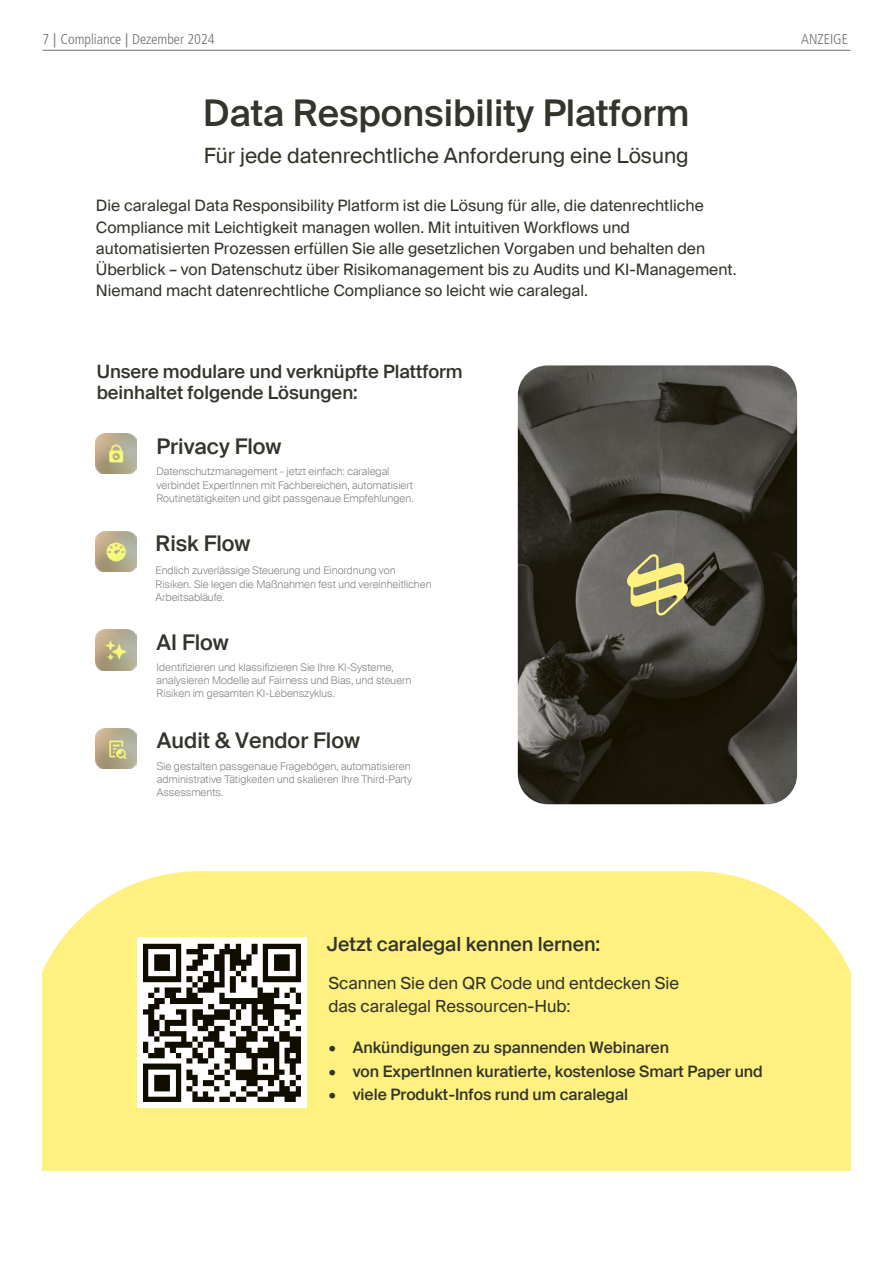
<style>
.page{position:relative;width:893px;height:1263px;background:#fff}
.page>*{position:absolute;margin:0;border:0;box-sizing:border-box;transform-origin:0 0}
.t1{font:500 36.9px "Suisse Intl";color:#33342b}
.t2{font:500 21.6px "Suisse Intl";color:#33342b}
.t3{font:21.15px "Suisse Intl";color:#333428}
.t4{font:500 19.5px "Suisse Intl";color:#33342b}
.t5{font:500 18.45px/21.1px "Suisse Intl";color:#33342b}
.t6{font:16.8px/22.4px "Suisse Intl";color:#33342b}
.t7{font:15.9px/21.1px "Suisse Intl";color:#33342b}
.t8{font:500 15.9px "Suisse Intl";color:#33342b}
.t9{font:300 condensed 14.25px "Frutiger LT Pro";color:#6f7070}
.t10{font:300 10.5px/13.2px "Suisse Intl";color:#828181}
.s1{font-stretch:normal}
</style>
<div class="page">
<hr style="left:43px;top:50px;width:807px;height:1px;background:#6f7070">
<div style="left:42px;top:871px;width:808px;height:299px;background:#fff17f"></div>
<img style="left:518px;top:365px;width:279px;height:439px">
<svg style="left:627px;top:554px;width:61px;height:61px;background:#a9a36f"></svg>
<img style="left:96px;top:434px;width:40px;height:40px">
<img style="left:96px;top:531px;width:40px;height:41px">
<img style="left:96px;top:728px;width:40px;height:40px">
<img style="left:96px;top:630px;width:40px;height:40px">
<img style="left:137px;top:938px;width:170px;height:169px">
<h3 class="t9" style="left:43px;top:30px;width:174px">7 <span class="s1">|</span> Compliance <span class="s1">|</span> Dezember 2024</h3>
<h3 class="t9" style="left:801px;top:30px;width:48px">ANZEIGE</h3>
<h1 class="t1" style="left:203px;top:92px;width:488px">Data Responsibility Platform</h1>
<h3 class="t3" style="left:204px;top:143px;width:486px">Für jede datenrechtliche Anforderung eine Lösung</h3>
<p class="t7" style="left:96px;top:195px;width:642px">Die caralegal Data Responsibility Platform ist die Lösung für alle, die datenrechtliche Compliance mit Leichtigkeit managen wollen. Mit intuitiven Workflows und automatisierten Prozessen erfüllen Sie alle gesetzlichen Vorgaben und behalten den Überblick – von Datenschutz über Risikomanagement bis zu Audits und KI-Management.<br>Niemand macht datenrechtliche Compliance so leicht wie caralegal.</p>
<h3 class="t5" style="left:97px;top:361px;width:367px">Unsere modulare und verknüpfte Plattform beinhaltet folgende Lösungen:</h3>
<h2 class="t2" style="left:157px;top:433px;width:126px">Privacy Flow</h2>
<p class="t10" style="left:157px;top:465px;width:259px">Datenschutzmanagement - jetzt einfach: caralegal verbindet ExpertInnen mit Fachbereichen, automatisiert<br>Routinetätigkeiten und gibt passgenaue Empfehlungen.</p>
<h2 class="t2" style="left:156px;top:531px;width:96px">Risk Flow</h2>
<p class="t10" style="left:156px;top:564px;width:277px">Endlich zuverlässige Steuerung und Einordnung von<br>Risiken. Sie legen die Maßnahmen fest und vereinheitlichen<br>Arbeitsabläufe.</p>
<h2 class="t2" style="left:157px;top:630px;width:74px">AI Flow</h2>
<p class="t10" style="left:157px;top:661px;width:256px">Identifizieren und klassifizieren Sie Ihre KI-Systeme, analysieren Modelle auf Fairness und Bias, und steuern<br>Risiken im gesamten KI-Lebenszyklus.</p>
<h2 class="t2" style="left:157px;top:728px;width:205px">Audit &amp; Vendor Flow</h2>
<p class="t10" style="left:157px;top:759px;width:257px">Sie gestalten passgenaue Fragebögen, automatisieren administrative Tätigkeiten und skalieren Ihre Third-Party<br>Assessments.</p>
<h3 class="t4" style="left:327px;top:933px;width:275px">Jetzt caralegal kennen lernen:</h3>
<h3 class="t6" style="left:328px;top:972px;width:352px">Scannen Sie den QR Code und entdecken Sie das caralegal Ressourcen-Hub:</h3>
<h3 class="t8" style="left:329px;top:1038px;width:342px">• Ankündigungen zu spannenden Webinaren</h3>
<h3 class="t8" style="left:329px;top:1062px;width:435px">• von ExpertInnen kuratierte, kostenlose Smart Paper und</h3>
<h3 class="t8" style="left:329px;top:1085px;width:301px">• viele Produkt-Infos rund um caralegal</h3>
</div>
